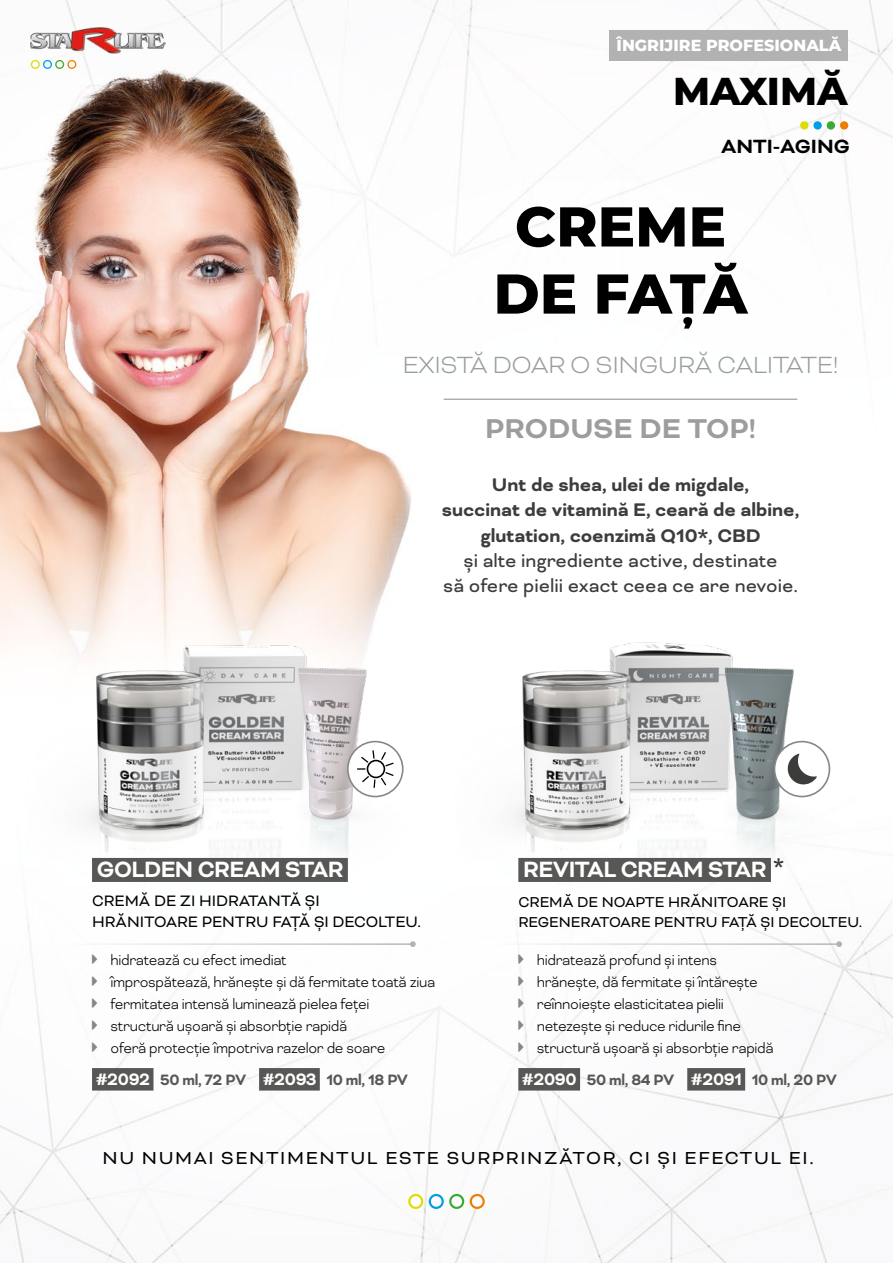
<style>
.page{position:relative;width:893px;height:1263px;background:#fff}
.page>*{position:absolute;margin:0;border:0;box-sizing:border-box;transform-origin:0 0}
.t1{font:800 55.95px/67.1px "Montserrat";color:#000;text-align:center}
.t2{font:800 38.85px "Montserrat";color:#000}
.t3{font:700 31.35px "Bicyclette";color:#9d9d9c}
.t4{font:300 27px "Bicyclette";letter-spacing:-.02em;color:#9d9d9c}
.t5{font:700 25.5px "Bicyclette";letter-spacing:-.02em;color:#fff;scale:.95 1}
.t6{font:700 22.05px "Bicyclette";color:#000}
.t7{font:700 21px/25.2px "Bicyclette";color:#3c3c3b;text-align:center}
.t8{font:21px/25.2px "Bicyclette";color:#3c3c3b;text-align:center}
.t9{font:19.95px "Bicyclette";letter-spacing:.08em;color:#000}
.t10{font:17.4px/20.9px "Bicyclette";color:#000;scale:.96 1}
.t11{font:700 17.25px "Bicyclette";letter-spacing:-.02em;color:#575756;scale:.95 1}
.t12{font:300 16.5px/21.9px "Bicyclette";letter-spacing:-.02em;color:#000;scale:.95 1}
.t13{font:16.5px/19.8px "Bicyclette";color:#000;scale:.96 1}
.t14{font:800 16.05px "Montserrat";color:#fff}
.s1{font-size:19.05px;color:#fff}
</style>
<div class="page">
<img style="left:0;top:0;width:893px;height:1263px">
<img style="left:31px;top:28px;width:134px;height:26px">
<div style="left:800px;top:121px;width:8px;height:9px;background:#dedc00;border-radius:50%"></div>
<div style="left:813px;top:121px;width:9px;height:9px;background:#009fe3;border-radius:50%"></div>
<div style="left:827px;top:121px;width:8px;height:9px;background:#3aaa35;border-radius:50%"></div>
<div style="left:840px;top:121px;width:8px;height:9px;background:#ef7d00;border-radius:50%"></div>
<svg style="left:31px;top:60px;width:45px;height:9px"></svg>
<svg style="left:408px;top:1194px;width:15px;height:15px"></svg>
<svg style="left:429px;top:1194px;width:35px;height:15px"></svg>
<svg style="left:470px;top:1194px;width:15px;height:15px"></svg>
<img style="left:25px;top:584px;width:406px;height:312px">
<div style="left:348px;top:742px;width:55px;height:54px;background:#fff;border-radius:50%"></div>
<div style="left:347px;top:741px;width:57px;height:56px;border:2px solid #878787;border-radius:50%"></div>
<svg style="left:357px;top:750px;width:37px;height:38px"></svg>
<img style="left:451px;top:584px;width:406px;height:312px">
<div style="left:774px;top:742px;width:55px;height:54px;background:#fff;border-radius:50%"></div>
<div style="left:774px;top:741px;width:56px;height:56px;border:2px solid #878787;border-radius:50%"></div>
<svg style="left:787px;top:753px;width:30px;height:32px"></svg>
<div style="left:92px;top:858px;width:256px;height:24px;background:#575756"></div>
<div style="left:518px;top:858px;width:253px;height:24px;background:#575756"></div>
<div style="left:610px;top:30px;width:238px;height:31px;background:#b3b2b2"></div>
<hr style="left:65px;top:943px;width:348px;height:2px;background:#b3b2b2">
<svg style="left:410px;top:941px;width:6px;height:6px"></svg>
<div style="left:92px;top:1068px;width:61px;height:22px;background:#575756"></div>
<div style="left:259px;top:1068px;width:61px;height:22px;background:#575756"></div>
<hr style="left:491px;top:943px;width:348px;height:2px;background:#b3b2b2">
<svg style="left:836px;top:941px;width:6px;height:6px"></svg>
<div style="left:518px;top:1068px;width:62px;height:22px;background:#575756"></div>
<div style="left:687px;top:1068px;width:58px;height:22px;background:#575756"></div>
<hr style="left:444px;top:399px;width:353px;height:1px;background:#9d9d9c">
<svg style="left:92px;top:954px;width:5px;height:10px"></svg>
<svg style="left:92px;top:976px;width:5px;height:10px"></svg>
<svg style="left:92px;top:998px;width:5px;height:10px"></svg>
<svg style="left:92px;top:1020px;width:5px;height:9px"></svg>
<svg style="left:92px;top:1042px;width:5px;height:9px"></svg>
<svg style="left:518px;top:954px;width:5px;height:10px"></svg>
<svg style="left:518px;top:976px;width:5px;height:10px"></svg>
<svg style="left:518px;top:998px;width:5px;height:10px"></svg>
<svg style="left:518px;top:1020px;width:5px;height:9px"></svg>
<svg style="left:518px;top:1042px;width:5px;height:9px"></svg>
<p class="t14" style="left:617px;top:34px;width:226px">ÎNGRIJIRE PROFESIONALĂ</p>
<h2 class="t2" style="left:673px;top:63px;width:176px">MAXIMĂ</h2>
<h3 class="t6" style="left:721px;top:133px;width:130px">ANTI-AGING</h3>
<h1 class="t1" style="left:493px;top:190px;width:255px">CREME<br>DE FAȚĂ</h1>
<h3 class="t4" style="left:402px;top:350px;width:438px">EXISTĂ DOAR O SINGURĂ CALITATE!</h3>
<h3 class="t3" style="left:485px;top:410px;width:272px">PRODUSE DE TOP!</h3>
<p class="t7" style="left:442px;top:472px;width:359px">Unt de shea, ulei de migdale,<br>succinat de vitamină E, ceară de albine, glutation, coenzimă Q10*, CBD</p>
<p class="t8" style="left:443px;top:548px;width:356px">și alte ingrediente active, destinate<br>să ofere pielii exact ceea ce are nevoie.</p>
<h3 class="t5" style="left:97px;top:855px;width:261px">GOLDEN CREAM STAR</h3>
<h3 class="t5" style="left:523px;top:855px;width:276px">REVITAL CREAM STAR <sup>*</sup></h3>
<p class="t10" style="left:92px;top:891px;width:344px">CREMĂ DE ZI HIDRATANTĂ ȘI<br>HRĂNITOARE PENTRU FAȚĂ ȘI DECOLTEU.</p>
<p class="t12" style="left:111px;top:949px;width:343px">hidratează cu efect imediat<br>împrospătează, hrănește și dă fermitate toată ziua fermitatea intensă luminează pielea feței structură ușoară și absorbție rapidă<br>oferă protecție împotriva razelor de soare</p>
<p class="t11" style="left:96px;top:1069px;width:330px"><span class="s1">#2092</span> 50 ml, 72 PV <span class="s1">#2093</span> 10 ml, 18 PV</p>
<p class="t13" style="left:518px;top:892px;width:360px">CREMĂ DE NOAPTE HRĂNITOARE ȘI<br>REGENERATOARE PENTRU FAȚĂ ȘI DECOLTEU.</p>
<p class="t12" style="left:537px;top:949px;width:251px">hidratează profund și intens hrănește, dă fermitate și întărește reînnoiește elasticitatea pielii netezește și reduce ridurile fine structură ușoară și absorbție rapidă</p>
<p class="t11" style="left:522px;top:1069px;width:333px"><span class="s1">#2090</span> 50 ml, 84 PV <span class="s1">#2091</span> 10 ml, 20 PV</p>
<p class="t9" style="left:103px;top:1146px;width:713px">NU NUMAI SENTIMENTUL ESTE SURPRINZĂTOR, CI ȘI EFECTUL EI.</p>
</div>
